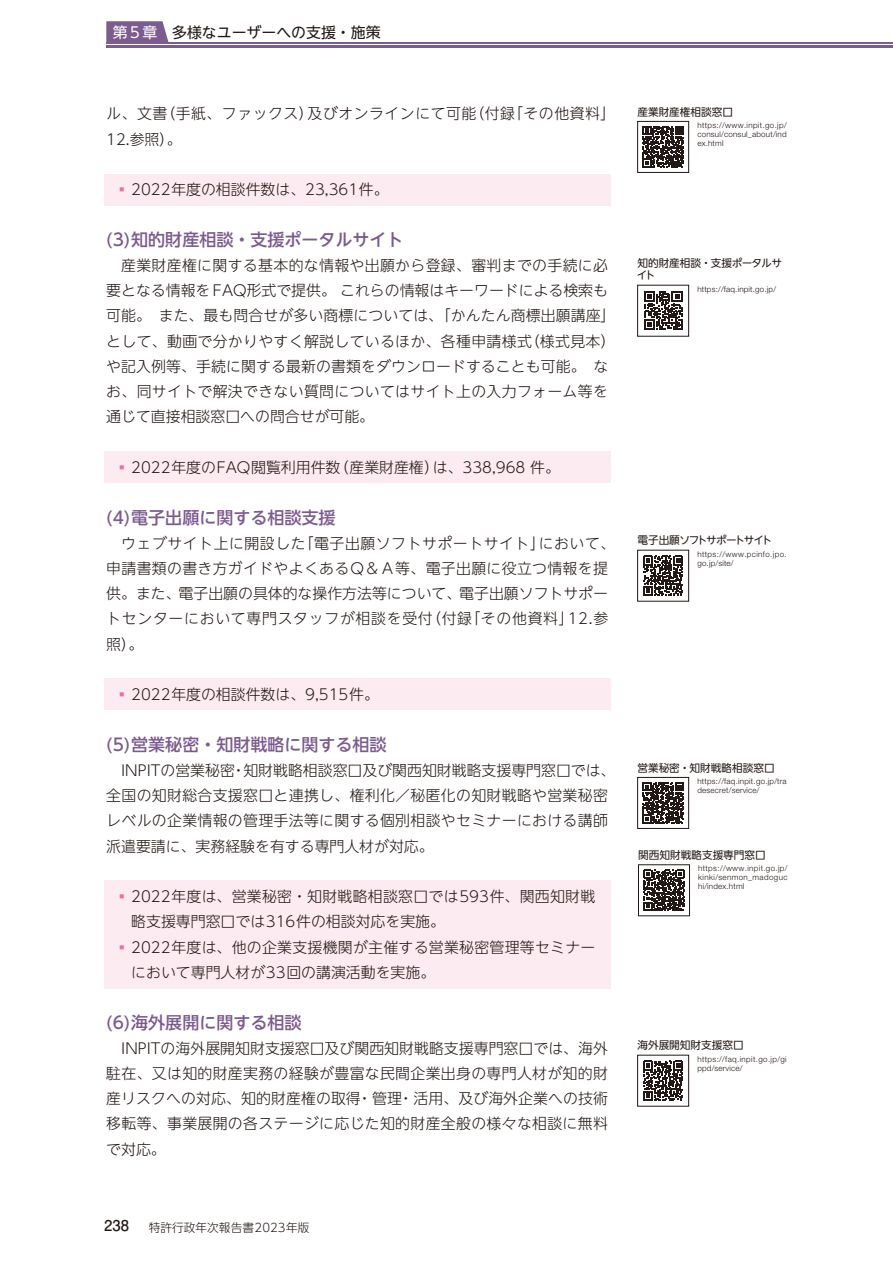
<style>
.page{position:relative;width:893px;height:1263px;background:#fff}
.page>*{position:absolute;margin:0;border:0;box-sizing:border-box;transform-origin:0 0}
.t1{font:500 16.95px "UD Shin Go NT Pr 6 N";color:#7c5b8f}
.t2{font:300 14.85px/25.2px "UD Shin Go NT Pr 6 N";letter-spacing:.02em;color:#221815}
.t3{font:300 14.85px "UD Shin Go NT Pr 6 N";color:#221815}
.t4{font:14.85px "UD Shin Go NT Pr 6 N";color:#221815}
.t5{font:700 14.85px "Futo Go B101 Pro";color:#221815}
.t6{font:300 11.7px "UD Shin Go NT Pr 6 N";color:#221815}
.t7{font:10.65px/12.8px "UD Shin Go NT Pr 6 N";color:#221815}
.t8{font:10.65px "UD Shin Go NT Pr 6 N";letter-spacing:-.09em;color:#221815}
.t9{font:300 7.95px/9px "Helvetica Neue LT Pro";letter-spacing:.03em;color:#221815;text-align:justify}
.t10{font:300 7.95px/9px "Helvetica Neue LT Pro";letter-spacing:.05em;color:#221815}
.s1{color:#fff}
.s2{color:#eb6ea5}
</style>
<div class="page">
<div style="left:104px;top:174px;width:506px;height:31px;background:#fcebf0"></div>
<div style="left:104px;top:451px;width:506px;height:32px;background:#fcebf0"></div>
<div style="left:104px;top:678px;width:506px;height:32px;background:#fcebf0"></div>
<div style="left:104px;top:880px;width:506px;height:58px;background:#fcebf0"></div>
<div style="left:104px;top:931px;width:506px;height:57px;background:#fcebf0"></div>
<svg style="left:643px;top:126px;width:41px;height:41px"></svg>
<div style="left:637px;top:121px;width:52px;height:52px;border:1px solid #221815"></div>
<svg style="left:644px;top:291px;width:38px;height:39px"></svg>
<div style="left:637px;top:285px;width:52px;height:51px;border:1px solid #221815"></div>
<svg style="left:643px;top:556px;width:40px;height:40px"></svg>
<div style="left:637px;top:550px;width:52px;height:51px;border:1px solid #221815"></div>
<svg style="left:643px;top:782px;width:41px;height:41px"></svg>
<div style="left:637px;top:777px;width:52px;height:52px;border:1px solid #221815"></div>
<svg style="left:643px;top:870px;width:41px;height:41px"></svg>
<div style="left:638px;top:864px;width:52px;height:52px;border:1px solid #221815"></div>
<svg style="left:643px;top:1061px;width:40px;height:40px"></svg>
<div style="left:637px;top:1055px;width:52px;height:51px;border:1px solid #221815"></div>
<svg style="left:106px;top:21px;width:63px;height:21px"></svg>
<hr style="left:106px;top:45px;width:787px;height:3px;background:#7c5b8f">
<hr style="left:106px;top:42px;width:787px;height:1px;background:#7c5b8f">
<p class="t4" style="left:113px;top:21px;width:269px"><span class="s1">第５章</span>　多様なユーザーへの支援・施策</p>
<p class="t2" style="left:106px;top:101px;width:511px">ル、文書（手紙、ファックス）及びオンラインにて可能（付録「その他資料」<br>12.参照）。</p>
<p class="t3" style="left:115px;top:177px;width:276px"><span class="s2">▪</span>2022年度の相談件数は、23,361件。</p>
<p class="t1" style="left:106px;top:226px;width:299px">(3)知的財産相談・支援ポータルサイト</p>
<p class="t2" style="left:106px;top:252px;width:511px;text-indent:15px">産業財産権に関する基本的な情報や出願から登録、審判までの手続に必要となる情報を FAQ形式で提供。これらの情報はキーワードによる検索も可能。また、最も問合せが多い商標については、「かんたん商標出願講座」として、動画で分かりやすく解説しているほか、各種申請様式（様式見本）や記入例等、手続に関する最新の書類をダウンロードすることも可能。なお、同サイトで解決できない質問についてはサイト上の入力フォーム等を通じて直接相談窓口への問合せが可能。</p>
<p class="t3" style="left:115px;top:455px;width:447px"><span class="s2">▪</span>2022年度のFAQ閲覧利用件数（産業財産権）は、338,968 件。</p>
<p class="t1" style="left:106px;top:504px;width:231px">(4)電子出願に関する相談支援</p>
<p class="t2" style="left:106px;top:530px;width:511px;text-indent:15px">ウェブサイト上に開設した「電子出願ソフトサポートサイト」において、申請書類の書き方ガイドやよくあるＱ＆Ａ等、電子出願に役立つ情報を提供。また、電子出願の具体的な操作方法等について、電子出願ソフトサポートセンターにおいて専門スタッフが相談を受付（付録「その他資料」12.参照）。</p>
<p class="t3" style="left:115px;top:682px;width:266px"><span class="s2">▪</span>2022年度の相談件数は、9,515件。</p>
<p class="t1" style="left:106px;top:731px;width:282px">(5)営業秘密・知財戦略に関する相談</p>
<p class="t2" style="left:106px;top:757px;width:511px;text-indent:15px">INPITの営業秘密・知財戦略相談窓口及び関西知財戦略支援専門窓口では、全国の知財総合支援窓口と連携し、権利化／秘匿化の知財戦略や営業秘密レベルの企業情報の管理手法等に関する個別相談やセミナーにおける講師派遣要請に、実務経験を有する専門人材が対応。</p>
<p class="t2" style="left:131px;top:883px;width:466px;text-indent:-17px"><span class="s2">▪</span>2022年度は、営業秘密・知財戦略相談窓口では593件、関西知財戦略支援専門窓口では316件の相談対応を実施。</p>
<p class="t2" style="left:131px;top:934px;width:466px;text-indent:-17px"><span class="s2">▪</span>2022年度は、他の企業支援機関が主催する営業秘密管理等セミナーにおいて専門人材が33回の講演活動を実施。</p>
<p class="t1" style="left:106px;top:1009px;width:197px">(6)海外展開に関する相談</p>
<p class="t2" style="left:106px;top:1035px;width:503px;text-align:justify;text-indent:15px">INPITの海外展開知財支援窓口及び関西知財戦略支援専門窓口では、海外駐在、又は知的財産実務の経験が豊富な民間企業出身の専門人材が知的財産リスクへの対応、知的財産権の取得・管理・活用、及び海外企業への技術移転等、事業展開の各ステージに応じた知的財産全般の様々な相談に無料で対応。</p>
<p class="t5" style="left:104px;top:1214px;width:26px">238</p>
<p class="t6" style="left:149px;top:1218px;width:162px">特許行政年次報告書2023年版</p>
<p class="t7" style="left:637px;top:105px;width:97px">産業財産権相談窓口</p>
<p class="t9" style="left:697px;top:121px;width:91px">https://www.inpit.go.jp/ consul/consul_about/ind ex.html</p>
<p class="t7" style="left:637px;top:256px;width:147px">知的財産相談・支援ポータルサイト</p>
<p class="t9" style="left:697px;top:284px;width:80px">https://faq.inpit.go.jp/</p>
<p class="t8" style="left:637px;top:532px;width:136px">電子出願ソフトサポートサイト</p>
<p class="t10" style="left:697px;top:549px;width:91px">https://www.pcinfo.jpo. go.jp/site/</p>
<p class="t7" style="left:637px;top:761px;width:139px">営業秘密・知財戦略相談窓口</p>
<p class="t9" style="left:697px;top:776px;width:91px">https://faq.inpit.go.jp/tra desecret/service/</p>
<p class="t7" style="left:638px;top:848px;width:129px">関西知財戦略支援専門窓口</p>
<p class="t9" style="left:698px;top:864px;width:91px">https://www.inpit.go.jp/ kinki/senmon_madoguc hi/index.html</p>
<p class="t7" style="left:637px;top:1039px;width:108px">海外展開知財支援窓口</p>
<p class="t9" style="left:697px;top:1054px;width:91px">https://faq.inpit.go.jp/gi ppd/service/</p>
</div>
